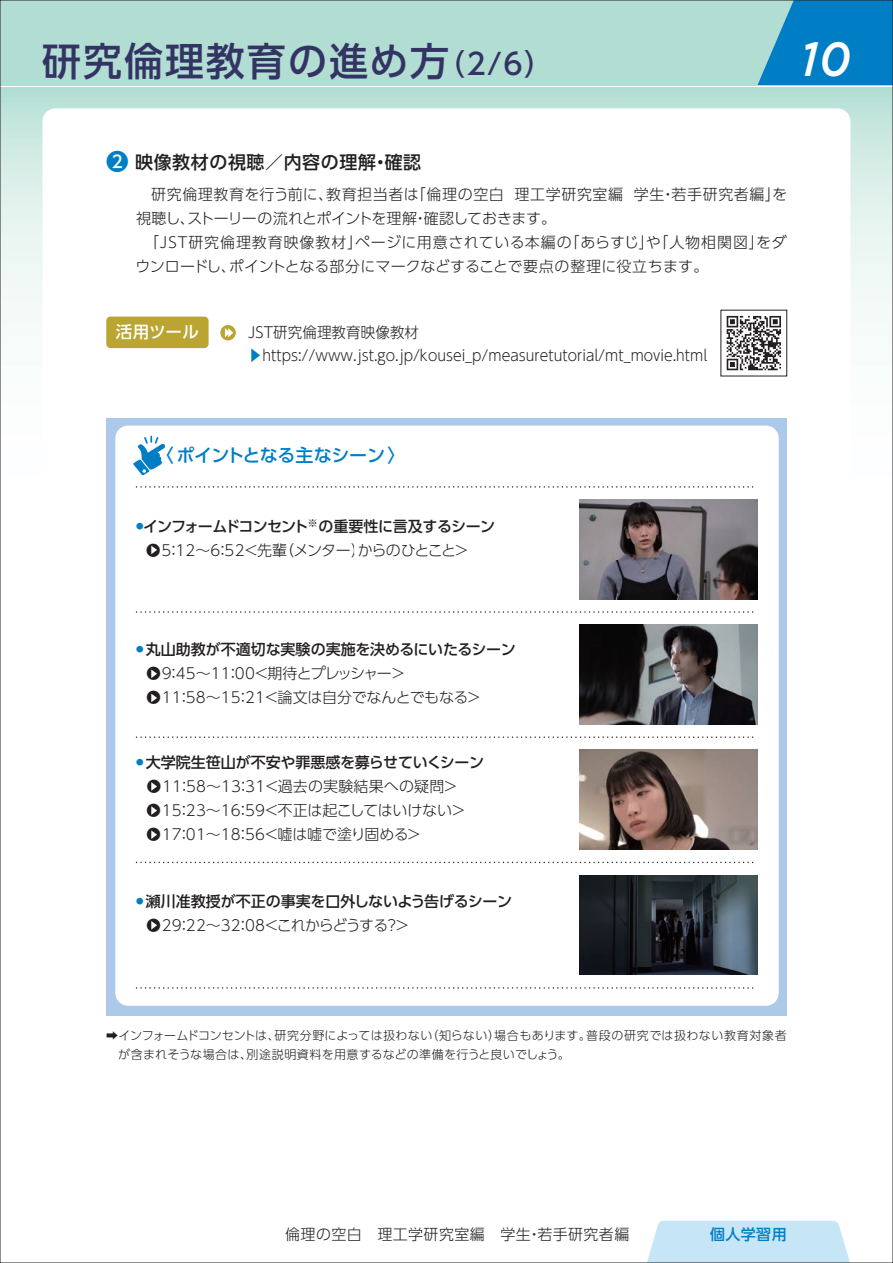
<style>
.page{position:relative;width:893px;height:1263px;background:#fff}
.page>*{position:absolute;margin:0;border:0;box-sizing:border-box;transform-origin:0 0}
.t1{font:italic 500 48px "Gotham";color:#fff;scale:.9 1}
.t2{font:500 39px "UD Shin Go Pro";letter-spacing:.05em;color:#343464}
.t3{font:500 29.25px "UD Shin Go Pro";color:#343464}
.t4{font:500 22.5px "UD Shin Go Pro";color:#007ec5}
.t5{font:500 18px "UD Shin Go Pro";letter-spacing:.03em;color:#231f20}
.t6{font:500 18px "UD Shin Go Pro";letter-spacing:-.015em;color:#007ec5}
.t7{font:500 16.5px "UD Shin Go Pro";letter-spacing:.015em;color:#fff}
.t8{font:300 15px/24px "UD Shin Go Pro";letter-spacing:.005em;color:#231f20}
.t9{font:500 15px "UD Shin Go Pro";letter-spacing:-.015em;color:#231f20}
.t10{font:300 15px/24px "UD Shin Go Pro";letter-spacing:.025em;color:#231f20}
.t11{font:300 15px "UD Shin Go Pro";letter-spacing:.005em;color:#231f20;scale:.93 1}
.t12{font:300 15px "UD Shin Go Pro";letter-spacing:-.02em;color:#231f20}
.t13{font:300 15px "UD Shin Go Pro";letter-spacing:-.05em;color:#231f20}
.t14{font:300 15px "UD Shin Go Pro";letter-spacing:-.065em;color:#231f20}
.t15{font:300 15px "UD Shin Go Pro";letter-spacing:.04em;color:#231f20}
.t16{font:300 15px "UD Shin Go Pro";letter-spacing:.06em;color:#231f20}
.t17{font:500 15px "UD Shin Go Pro";letter-spacing:-.07em;color:#231f20}
.t18{font:300 15px "UD Shin Go Pro";letter-spacing:-.08em;color:#231f20}
.t19{font:500 15px "UD Shin Go Pro";letter-spacing:.025em;color:#007fc6}
.t20{font:300 12px/19.2px "UD Shin Go Pro";letter-spacing:-.01em;color:#231f20}
.t21{font:300 12px "UD Shin Go Pro";letter-spacing:.025em;color:#231f20}
.t22{font:300 12px "UD Shin Go Pro";letter-spacing:.055em;color:#231f20}
.t23{font:300 10.5px "UD Shin Go Pro";color:#231f20}
.t24{font:500 7.5px "UD Shin Go Pro";color:#007ec5}
.s1{color:#007ec5}
.s2{font-family:"Koz Go Pr 6 N";font-weight:400}
</style>
<div class="page">
<img style="left:2px;top:87px;width:889px;height:1134px">
<div style="left:0;top:0;width:893px;height:85px;background:#b1ddd3"></div>
<svg style="left:757px;top:2px;width:134px;height:83px;background:#188bc6"></svg>
<div style="left:43px;top:108px;width:807px;height:1030px;background:#fff;border-radius:13px"></div>
<div style="left:106px;top:418px;width:681px;height:598px;background:#acc9e9"></div>
<div style="left:115px;top:426px;width:664px;height:580px;background:#fff;border-radius:13px"></div>
<svg style="left:133px;top:436px;width:32px;height:39px"></svg>
<svg style="left:136px;top:486px;width:618px;height:2px"></svg>
<svg style="left:136px;top:611px;width:618px;height:2px"></svg>
<svg style="left:136px;top:736px;width:618px;height:2px"></svg>
<svg style="left:136px;top:862px;width:618px;height:1px"></svg>
<svg style="left:136px;top:987px;width:618px;height:2px"></svg>
<div style="left:106px;top:317px;width:103px;height:31px;background:#bba532;border-radius:4px"></div>
<div style="left:220px;top:325px;width:16px;height:15px;background:#bba532;border-radius:50%"></div>
<svg style="left:225px;top:328px;width:8px;height:9px"></svg>
<svg style="left:727px;top:316px;width:54px;height:54px"></svg>
<img style="left:580px;top:500px;width:177px;height:99px">
<img style="left:580px;top:625px;width:177px;height:99px">
<img style="left:580px;top:750px;width:177px;height:99px">
<img style="left:580px;top:875px;width:177px;height:100px">
<div style="left:647px;top:1221px;width:203px;height:40px;background:#c6e6f8"></div>
<h2 class="t2" style="left:42px;top:30px;width:409px">研究倫理教育の進め方</h2>
<h3 class="t3" style="left:436px;top:41px;width:119px">)2/6(</h3>
<h1 class="t1" style="left:801px;top:28px;width:57px">10</h1>
<h3 class="t4" style="left:106px;top:144px;width:24px">❷</h3>
<p class="t5" style="left:385px;top:147px;width:38px">確認</p>
<p class="t5" style="left:135px;top:147px;width:242px">映像教材の視聴／内容の理解</p>
<p class="t5" style="left:371px;top:147px;width:20px">・</p>
<p class="t8" style="left:411px;top:182px;width:95px">「倫理の空白</p>
<p class="t15" style="left:515px;top:182px;width:110px">理工学研究室編</p>
<p class="t8" style="left:187px;top:182px;width:370px;text-indent:-36px">研究倫理教育を行う前に、<br>ストーリーの流れとポイントを理解確認しておきます。</p>
<p class="t8" style="left:326px;top:182px;width:94px">教育担当者は</p>
<p class="t8" style="left:136px;top:206px;width:60px">視聴し、</p>
<p class="t8" style="left:413px;top:206px;width:16px">・</p>
<p class="t15" style="left:671px;top:182px;width:117px">若手研究者編を」</p>
<p class="t8" style="left:634px;top:182px;width:32px">学生</p>
<p class="t8" style="left:660px;top:182px;width:16px">・</p>
<p class="t8" style="left:756px;top:230px;width:32px">をダ</p>
<p class="t10" style="left:355px;top:230px;width:218px">ページに用意されている本編の</p>
<p class="t10" style="left:229px;top:230px;width:481px;text-indent:-85px">「JST研究倫理教育映像教材」<br>ポイントとなる部分にマークなどすることで要点の整理に役立ちます。</p>
<p class="t16" style="left:564px;top:230px;width:201px">「あらすじ 「や」 人物相関図」</p>
<p class="t8" style="left:135px;top:254px;width:102px">ウンロードし、</p>
<p class="t7" style="left:116px;top:319px;width:85px">活用ツール</p>
<p class="t8" style="left:248px;top:320px;width:172px">JST研究倫理教育映像教材</p>
<p class="t11" style="left:248px;top:343px;width:495px"><span class="s1">▶</span>https://www.jst.go j p. /kousei p_ /measuretutorial/mt_movie.html</p>
<p class="t6" style="left:165px;top:441px;width:233px">〈ポイントとなる主なシーン〈</p>
<p class="t9" style="left:318px;top:514px;width:178px">の重要性に言及するシーン</p>
<p class="t17" style="left:143px;top:514px;width:167px">インフォームドコンセント</p>
<p class="t23" style="left:307px;top:514px;width:12px">※</p>
<p class="t24" style="left:136px;top:520px;width:9px">●</p>
<p class="t8" style="left:279px;top:537px;width:88px">（メンター）</p>
<p class="t8" style="left:146px;top:537px;width:143px">●5：1 2～6：52＜先輩</p>
<p class="t18" style="left:358px;top:538px;width:100px">からのひとこと</p>
<p class="t8" style="left:454px;top:537px;width:16px">&lt;</p>
<p class="t9" style="left:146px;top:638px;width:371px">丸山助教が不適切な実験の実施を決めるにいたるシーン</p>
<p class="t24" style="left:136px;top:643px;width:9px">●</p>
<p class="t14" style="left:146px;top:662px;width:261px">●9：45～1 1：00＜期待とプレッシャー&lt;</p>
<p class="t12" style="left:146px;top:686px;width:337px">●1 1：58～1 5：2 1＜論文は自分でなんとでもなる&lt;</p>
<p class="t9" style="left:146px;top:750px;width:340px">大学院生笹山が不安や罪悪感を募らせていくシーン</p>
<p class="t24" style="left:136px;top:756px;width:9px">●</p>
<p class="t8" style="left:147px;top:774px;width:313px">●1 1：58～1 3：3 1＜過去の実験結果への疑問&lt;</p>
<p class="t8" style="left:146px;top:798px;width:321px">●1 5：23～1 6：59＜不正は起こしてはいけない&lt;</p>
<p class="t8" style="left:146px;top:822px;width:277px">●1 7：0 1～1 8：56&lt;嘘は嘘で塗り固める&lt;</p>
<p class="t9" style="left:146px;top:889px;width:368px">瀬川准教授が不正の事実を口外しないよう告げるシーン</p>
<p class="t24" style="left:136px;top:895px;width:9px">●</p>
<p class="t13" style="left:146px;top:913px;width:265px">●29：22～32：08＜これからどうする &lt;</p>
<p class="t8" style="left:384px;top:912px;width:16px">?</p>
<p class="t21" style="left:427px;top:1026px;width:75px">（知らない）</p>
<p class="t22" style="left:586px;top:1026px;width:202px">普段の研究では扱わない教育対象者</p>
<p class="t20" style="left:247px;top:1026px;width:325px;text-indent:-140px"><span class="s2">➡</span>インフォームドコンセントは、<br>別途説明資料を用意するなどの準備を行うと良いでしょう。</p>
<p class="t21" style="left:494px;top:1026px;width:98px">場合もあります。</p>
<p class="t21" style="left:274px;top:1026px;width:160px">研究分野によっては扱わない</p>
<p class="t21" style="left:118px;top:1045px;width:135px">が含まれそうな場合は、</p>
<p class="t10" style="left:285px;top:1222px;width:346px">倫理の空白　理工学研究室編　学生若手研究者編</p>
<p class="t8" style="left:527px;top:1222px;width:16px">・</p>
<p class="t19" style="left:710px;top:1222px;width:78px">個人学習用</p>
</div>
